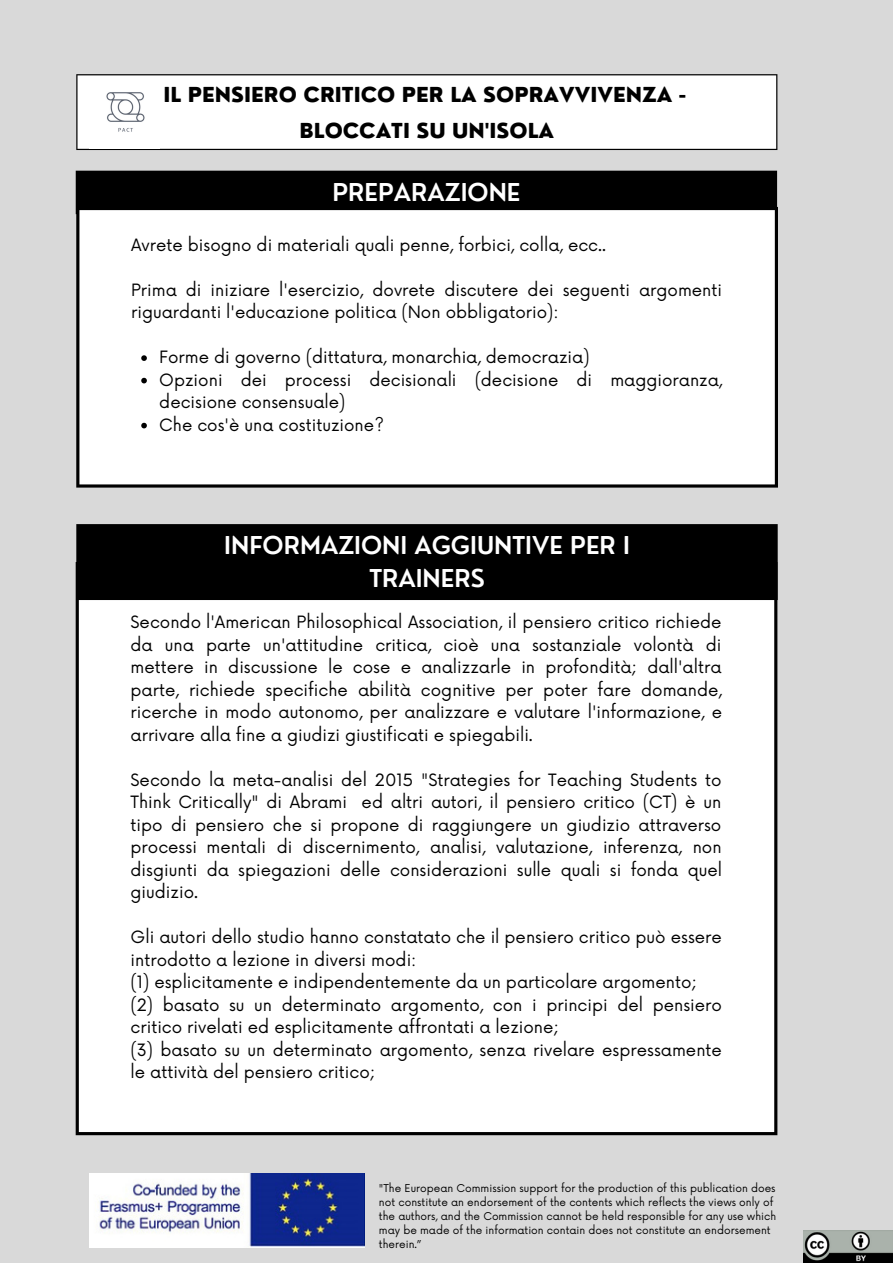
<style>
.page{position:relative;width:893px;height:1264px;background:#fff}
.page>*{position:absolute;margin:0;border:0;box-sizing:border-box;transform-origin:0 0}
.t1{font:600 24px/32.5px "Nourd";color:#fff;text-align:center}
.t2{font:800 20.1px/36px "Nourd";color:#000;text-align:center}
.t3{font:16.5px/22.5px "Now";color:#000}
.t4{font:10.5px/14px "Now";color:#000}
</style>
<div class="page">
<div style="left:0;top:0;width:892px;height:1262px;background:#d9d9d9"></div>
<div style="left:77px;top:75px;width:699px;height:74px;background:#fff"></div>
<hr style="left:76px;top:75px;width:1px;height:74px;background:#000">
<hr style="left:776px;top:75px;width:1px;height:74px;background:#000">
<hr style="left:77px;top:149px;width:699px;height:1px;background:#000">
<hr style="left:77px;top:74px;width:699px;height:1px;background:#000">
<img style="left:106px;top:92px;width:39px;height:40px">
<img style="left:89px;top:1173px;width:276px;height:74px">
<div style="left:77px;top:563px;width:698px;height:570px;background:#fff"></div>
<svg style="left:774px;top:1131px;width:3px;height:4px"></svg>
<hr style="left:76px;top:565px;width:3px;height:566px;background:#000">
<svg style="left:76px;top:1131px;width:3px;height:4px"></svg>
<hr style="left:774px;top:565px;width:3px;height:566px;background:#000">
<svg style="left:79px;top:1132px;width:695px;height:3px;background:#040404"></svg>
<div style="left:77px;top:525px;width:699px;height:74px;background:#000"></div>
<hr style="left:76px;top:526px;width:2px;height:72px;background:#000">
<hr style="left:776px;top:526px;width:1px;height:72px;background:#000">
<hr style="left:78px;top:598px;width:698px;height:2px;background:#000">
<hr style="left:78px;top:524px;width:698px;height:2px;background:#000">
<div style="left:77px;top:171px;width:699px;height:42px;background:#000"></div>
<hr style="left:76px;top:172px;width:1px;height:40px;background:#000">
<hr style="left:775px;top:172px;width:2px;height:40px;background:#000">
<div style="left:78px;top:208px;width:698px;height:278px;background:#fff"></div>
<svg style="left:774px;top:484px;width:4px;height:3px"></svg>
<hr style="left:76px;top:210px;width:3px;height:274px;background:#000">
<svg style="left:774px;top:214px;width:4px;height:270px"></svg>
<hr style="left:79px;top:484px;width:695px;height:3px;background:#000">
<svg style="left:774px;top:207px;width:4px;height:7px"></svg>
<hr style="left:79px;top:207px;width:695px;height:3px;background:#000">
<svg style="left:141px;top:355px;width:6px;height:6px"></svg>
<svg style="left:141px;top:378px;width:6px;height:5px"></svg>
<svg style="left:141px;top:423px;width:6px;height:5px"></svg>
<img style="left:803px;top:1230px;width:89px;height:32px">
<p class="t2" style="left:163px;top:76px;width:524px">IL PENSIERO CRITICO PER LA SOPRAVVIVENZA -<br>BLOCCATI SU UN'ISOLA</p>
<h1 class="t1" style="left:332px;top:176px;width:189px">PREPARAZIONE</h1>
<p class="t3" style="left:131px;top:234px;width:476px">Avrete bisogno di materiali quali penne, forbici, colla, ecc..</p>
<p class="t3" style="left:131px;top:279px;width:592px">Prima di iniziare l'esercizio, dovrete discutere dei seguenti argomenti riguardanti l'educazione politica (Non obbligatorio):</p>
<p class="t3" style="left:159px;top:347px;width:564px">Forme di governo (dittatura, monarchia, democrazia)<br>Opzioni dei processi decisionali (decisione di maggioranza, decisione consensuale)<br>Che cos'è una costituzione?</p>
<h1 class="t1" style="left:224px;top:529px;width:407px">INFORMAZIONI AGGIUNTIVE PER I<br>TRAINERS</h1>
<p class="t3" style="left:131px;top:612px;width:593px;text-align:justify">Secondo l'American Philosophical Association, il pensiero critico richiede da una parte un'attitudine critica, cioè una sostanziale volontà di mettere in discussione le cose e analizzarle in profondità; dall'altra parte, richiede specifiche abilità cognitive per poter fare domande, ricerche in modo autonomo, per analizzare e valutare l'informazione, e arrivare alla fine a giudizi giustificati e spiegabili.</p>
<p class="t3" style="left:131px;top:769px;width:593px;text-align:justify">Secondo la meta-analisi del 2015 "Strategies for Teaching Students to Think Critically" di Abrami ed altri autori, il pensiero critico (CT) è un tipo di pensiero che si propone di raggiungere un giudizio attraverso processi mentali di discernimento, analisi, valutazione, inferenza, non disgiunti da spiegazioni delle considerazioni sulle quali si fonda quel giudizio.</p>
<p class="t3" style="left:131px;top:926px;width:593px">Gli autori dello studio hanno constatato che il pensiero critico può essere introdotto a lezione in diversi modi:<br>(1) esplicitamente e indipendentemente da un particolare argomento; (2) basato su un determinato argomento, con i principi del pensiero critico rivelati ed esplicitamente affrontati a lezione;<br>(3) basato su un determinato argomento, senza rivelare espressamente le attività del pensiero critico;</p>
<p class="t4" style="left:379px;top:1182px;width:398px">"The European Commission support for the production of this publication does not constitute an endorsement of the contents which reflects the views only of the authors, and the Commission cannot be held responsible for any use which may be made of the information contain does not constitute an endorsement therein.”</p>
</div>
